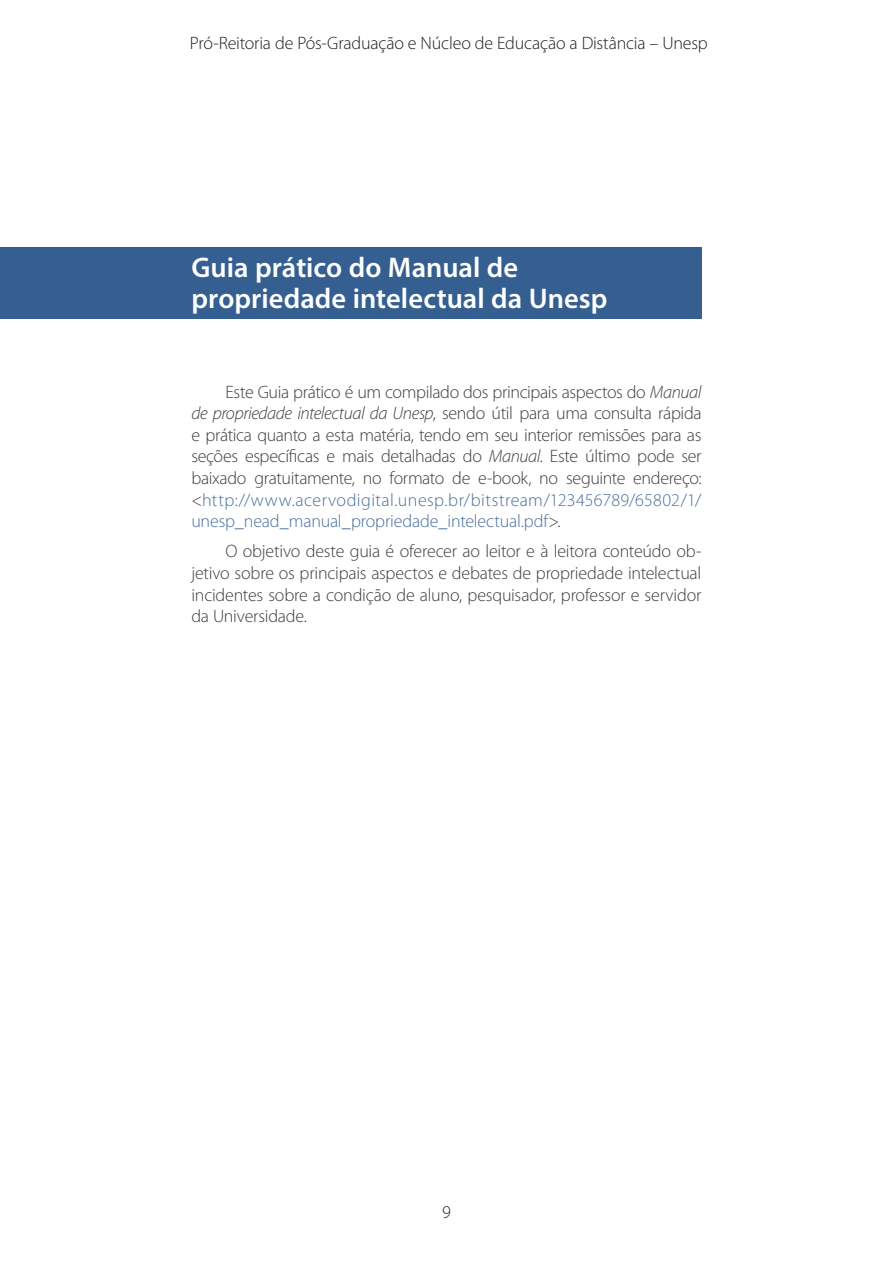
<style>
.page{position:relative;width:893px;height:1263px;background:#fff}
.page>*{position:absolute;margin:0;border:0;box-sizing:border-box;transform-origin:0 0}
.t1{font:600 28.5px/31.5px "Myriad Pro";color:#fff}
.t2{font:300 18px/21.6px "Myriad Pro";letter-spacing:-.01em;color:#3e3e3f;text-align:justify}
.t3{font:300 18px "Myriad Pro";letter-spacing:-.01em;color:#231f20}
.s1{font-style:italic}
.s2{color:#4a6f9c}
</style>
<div class="page">
<div style="left:0;top:248px;width:702px;height:71px;background:#365f91"></div>
<p class="t3" style="left:190px;top:33px;width:519px">Pró-Reitoria de Pós-Graduação e Núcleo de Educação a Distância – Unesp</p>
<h1 class="t1" style="left:191px;top:250px;width:418px">Guia prático do Manual de propriedade intelectual da Unesp</h1>
<p class="t2" style="left:191px;top:381px;width:512px;text-indent:34px">Este Guia prático é um compilado dos principais aspectos do <span class="s1">Manual de propriedade intelectual da Unesp</span>, sendo útil para uma consulta rápida e prática quanto a esta matéria, tendo em seu interior remissões para as seções específicas e mais detalhadas do <span class="s1">Manual</span>. Este último pode ser baixado gratuitamente, no formato de e-book, no seguinte endereço: &lt;<span class="s2">http://www.acervodigital.unesp.br/bitstream/123456789/65802/1/ unesp_nead_manual_propriedade_intelectual.pdf</span>&gt;.</p>
<p class="t2" style="left:191px;top:541px;width:512px;text-indent:34px">O objetivo deste guia é oferecer ao leitor e à leitora conteúdo ob&shy;jetivo sobre os principais aspectos e debates de propriedade intelectual incidentes sobre a condição de aluno, pesquisador, professor e servidor da Universidade.</p>
<p class="t3" style="left:442px;top:1202px;width:10px">9</p>
</div>
